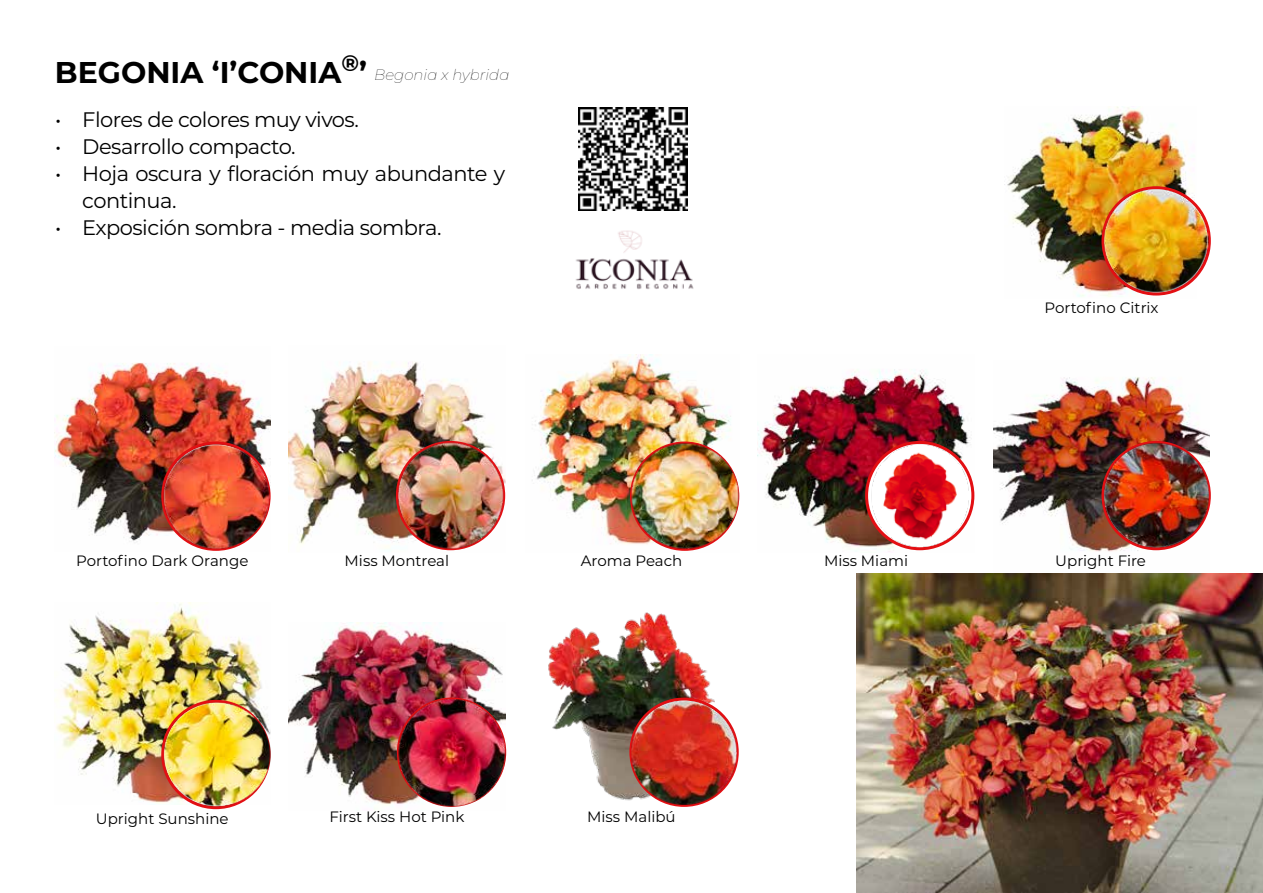
<style>
.page{position:relative;width:1263px;height:893px;background:#fff}
.page>*{position:absolute;margin:0;border:0;box-sizing:border-box;transform-origin:0 0}
.t1{font:700 30px "Montserrat";color:#000}
.t2{font:21px/27px "Montserrat";letter-spacing:-.025em;color:#000}
.t3{font:15px "Montserrat";color:#000}
.s1{font-weight:100;font-style:italic;font-size:15px}
</style>
<div class="page">
<img style="left:578px;top:108px;width:109px;height:103px">
<img style="left:575px;top:230px;width:119px;height:59px">
<img style="left:1007px;top:107px;width:183px;height:190px">
<img style="left:54px;top:362px;width:217px;height:180px">
<img style="left:289px;top:362px;width:196px;height:186px">
<img style="left:532px;top:354px;width:208px;height:190px">
<img style="left:758px;top:369px;width:216px;height:183px">
<div style="left:865px;top:441px;width:109px;height:109px;border:3px solid #e30f13;border-radius:50%"></div>
<img style="left:993px;top:377px;width:217px;height:197px">
<img style="left:55px;top:603px;width:206px;height:184px">
<img style="left:313px;top:623px;width:190px;height:182px">
<img style="left:548px;top:612px;width:164px;height:195px">
<img style="left:1102px;top:162px;width:107px;height:135px">
<img style="left:158px;top:438px;width:113px;height:113px">
<img style="left:396px;top:440px;width:109px;height:111px">
<img style="left:630px;top:441px;width:109px;height:110px">
<img style="left:870px;top:442px;width:101px;height:106px">
<img style="left:1104px;top:440px;width:106px;height:109px">
<img style="left:121px;top:671px;width:195px;height:139px">
<img style="left:396px;top:699px;width:111px;height:108px">
<img style="left:614px;top:699px;width:125px;height:106px">
<img style="left:856px;top:574px;width:407px;height:319px">
<h1 class="t1" style="left:55px;top:51px;width:456px">BEGONIA ‘I’CONIA<sup>®</sup>’ <span class="s1">Begonia x hybrida</span></h1>
<p class="t2" style="left:55px;top:105px;width:305px">• Flores de colores muy vivos.</p>
<p class="t2" style="left:55px;top:132px;width:242px">• Desarrollo compacto.</p>
<p class="t2" style="left:82px;top:159px;width:424px;text-indent:-27px">• Hoja oscura y floración muy abundante y continua.</p>
<p class="t2" style="left:55px;top:213px;width:388px">• Exposición sombra - media sombra.</p>
<p class="t3" style="left:1044px;top:297px;width:116px">Portofino Citrix</p>
<p class="t3" style="left:76px;top:551px;width:174px">Portofino Dark Orange</p>
<p class="t3" style="left:345px;top:551px;width:106px">Miss Montreal</p>
<p class="t3" style="left:581px;top:551px;width:103px">Aroma Peach</p>
<p class="t3" style="left:824px;top:551px;width:86px">Miss Miami</p>
<p class="t3" style="left:1055px;top:551px;width:92px">Upright Fire</p>
<p class="t3" style="left:96px;top:808px;width:134px">Upright Sunshine</p>
<p class="t3" style="left:329px;top:807px;width:137px">First Kiss Hot Pink</p>
<p class="t3" style="left:587px;top:807px;width:90px">Miss Malibú</p>
</div>
